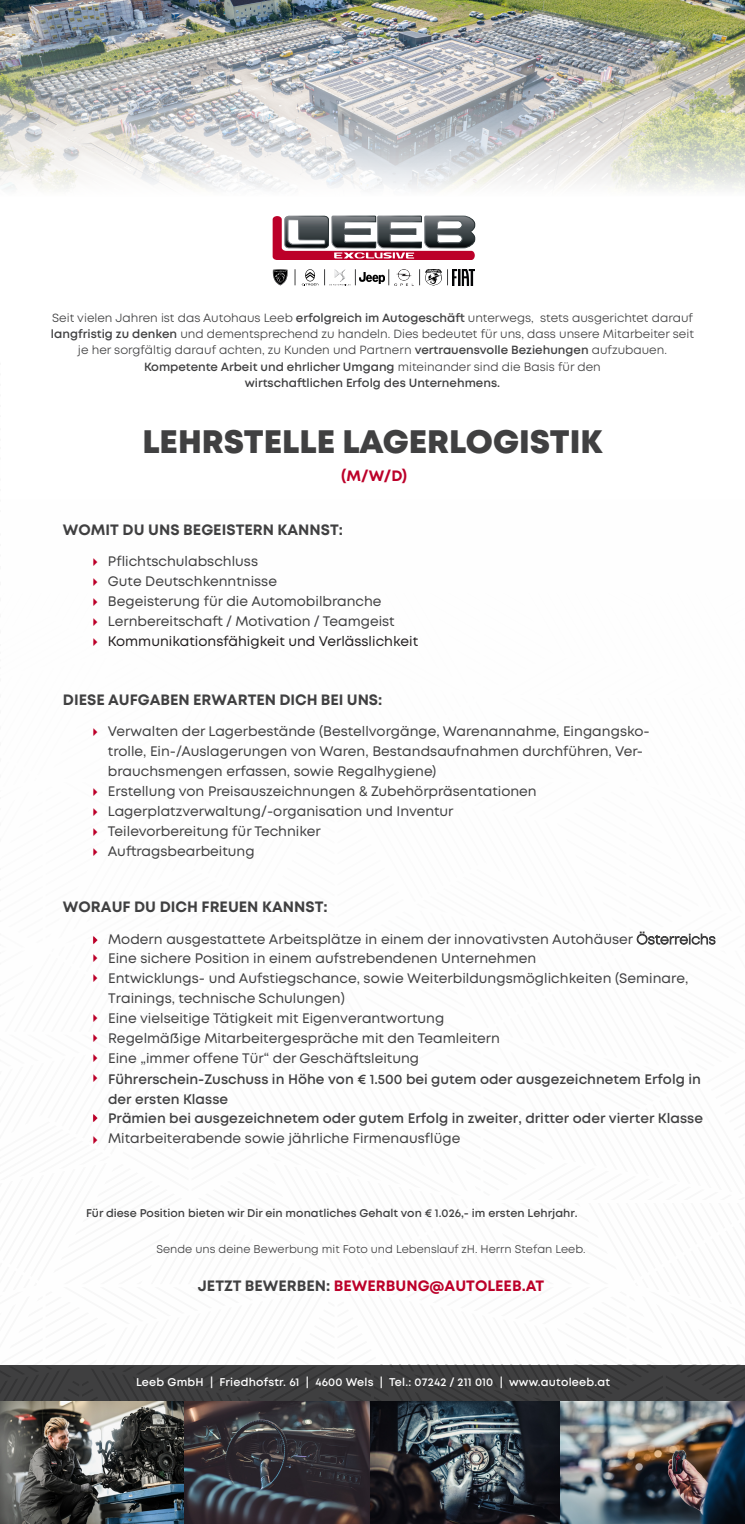
<style>
.page{position:relative;width:745px;height:1524px;background:#fff}
.page>*{position:absolute;margin:0;border:0;box-sizing:border-box;transform-origin:0 0}
.t1{font:800 32.5px "Mont";color:#404041}
.t2{font:700 15px "Mont";color:#404041}
.t3{font:700 15px "Mont";color:#bc0029}
.t4{font:13.75px/20px "Mont";color:#404041}
.t5{font:13.75px "Mont";color:#231f20}
.t6{font:11.88px/16.2px "Mont";color:#404041;text-align:center}
.t7{font:600 11.88px "Mont";color:#404041}
.t8{font:600 11.25px "Mont";color:#404041}
.t9{font:600 11.25px "Mont";letter-spacing:.02em;color:#fff}
.t10{font:11.25px "Mont";color:#404041}
.s1{font-weight:600}
.s2{font-weight:400}
.s3{font-weight:300}
.s4{color:#404041}
</style>
<div class="page">
<img style="left:0;top:0;width:744px;height:9px">
<img style="left:0;top:9px;width:744px;height:232px">
<svg style="left:272px;top:216px;width:203px;height:44px"></svg>
<svg style="left:301px;top:269px;width:17px;height:16px"></svg>
<svg style="left:273px;top:269px;width:14px;height:16px"></svg>
<img style="left:452px;top:269px;width:22px;height:16px">
<img style="left:359px;top:273px;width:25px;height:10px">
<img style="left:394px;top:269px;width:19px;height:16px">
<img style="left:425px;top:269px;width:16px;height:16px">
<svg style="left:294px;top:269px;width:1px;height:16px"></svg>
<svg style="left:324px;top:269px;width:32px;height:16px"></svg>
<svg style="left:388px;top:269px;width:1px;height:16px"></svg>
<svg style="left:419px;top:269px;width:1px;height:16px"></svg>
<svg style="left:447px;top:269px;width:1px;height:16px"></svg>
<svg style="left:0;top:1364px;width:744px;height:36px;background:#414142"></svg>
<img style="left:0;top:1401px;width:744px;height:123px">
<p class="t6" style="left:51px;top:310px;width:644px">Seit vielen Jahren ist das Autohaus Leeb <span class="s1">erfolgreich im Autogeschäft</span> unterwegs, stets ausgerichtet darauf <span class="s1">langfristig zu denken</span> und dementsprechend zu handeln. Dies bedeutet für uns, dass unsere Mitarbeiter seit je her sorgfältig darauf achten, zu Kunden und Partnern <span class="s1">vertrauensvolle Beziehungen</span> aufzubauen.</p>
<p class="t7" style="left:144px;top:359px;width:458px">Kompetente Arbeit und ehrlicher Umgang <span class="s2">miteinander sind die Basis für den</span></p>
<p class="t7" style="left:244px;top:375px;width:257px">wirtschaftlichen Erfolg des Unternehmens.</p>
<p class="t1" style="left:142px;top:421px;width:461px">LEHRSTELLE LAGERLOGISTIK</p>
<p class="t3" style="left:341px;top:466px;width:67px">(M/W/D)</p>
<p class="t2" style="left:63px;top:519px;width:281px">WOMIT DU UNS BEGEISTERN KANNST:</p>
<p class="t4" style="left:108px;top:551px;width:151px">Pflichtschulabschluss</p>
<p class="t4" style="left:108px;top:571px;width:170px">Gute Deutschkenntnisse</p>
<p class="t4" style="left:108px;top:591px;width:275px">Begeisterung für die Automobilbranche</p>
<p class="t4" style="left:108px;top:611px;width:288px">Lernbereitschaft / Motivation / Teamgeist</p>
<p class="t5" style="left:108px;top:632px;width:311px">Kommunikationsfähigkeit und Verlässlichkeit</p>
<p class="t2" style="left:63px;top:690px;width:321px">DIESE AUFGABEN ERWARTEN DICH BEI UNS:</p>
<p class="t4" style="left:108px;top:721px;width:543px">Verwalten der Lagerbestände (Bestellvorgänge, Warenannahme, Eingangsko&shy;trolle, Ein-/Auslagerungen von Waren, Bestandsaufnahmen durchführen, Ver&shy;brauchsmengen erfassen, sowie Regalhygiene)</p>
<p class="t4" style="left:108px;top:781px;width:430px">Erstellung von Preisauszeichnungen &amp; Zubehörpräsentationen</p>
<p class="t4" style="left:108px;top:801px;width:347px">Lagerplatzverwaltung/-organisation und Inventur</p>
<p class="t4" style="left:108px;top:821px;width:214px">Teilevorbereitung für Techniker</p>
<p class="t4" style="left:108px;top:841px;width:148px">Auftragsbearbeitung</p>
<p class="t2" style="left:63px;top:897px;width:266px">WORAUF DU DICH FREUEN KANNST:</p>
<p class="t4" style="left:108px;top:929px;width:608px">Modern ausgestattete Arbeitsplätze in einem der innovativsten Autohäuser <span class="s3">Österreichs</span></p>
<p class="t4" style="left:108px;top:948px;width:596px">Eine sichere Position in einem aufstrebendenen Unternehmen<br>Entwicklungs- und Aufstiegschance, sowie Weiterbildungsmöglichkeiten (Seminare, Trainings, technische Schulungen)<br>Eine vielseitige Tätigkeit mit Eigenverantwortung<br>Regelmäßige Mitarbeitergespräche mit den Teamleitern<br>Eine „immer offene Tür“ der Geschäftsleitung<br><span class="s1">Führerschein-Zuschuss in Höhe von € 1.500 bei gutem oder ausgezeichnetem Erfolg in der ersten Klasse<br>Prämien bei ausgezeichnetem oder gutem Erfolg in zweiter, dritter oder vierter Klasse </span>Mitarbeiterabende sowie jährliche Firmenausflüge</p>
<p class="t8" style="left:86px;top:1205px;width:493px">Für diese Position bieten wir Dir ein monatliches Gehalt von € 1.026,- im ersten Lehrjahr.</p>
<p class="t10" style="left:156px;top:1242px;width:430px">Sende uns deine Bewerbung mit Foto und Lebenslauf zH. Herrn Stefan Leeb.</p>
<p class="t3" style="left:198px;top:1276px;width:348px"><span class="s4">JETZT BEWERBEN:</span> BEWERBUNG@AUTOLEEB.AT</p>
<p class="t9" style="left:136px;top:1374px;width:475px">Leeb GmbH | Friedhofstr. 61 | 4600 Wels | Tel.: 07242 / 211 010 | www.autoleeb.at</p>
</div>
